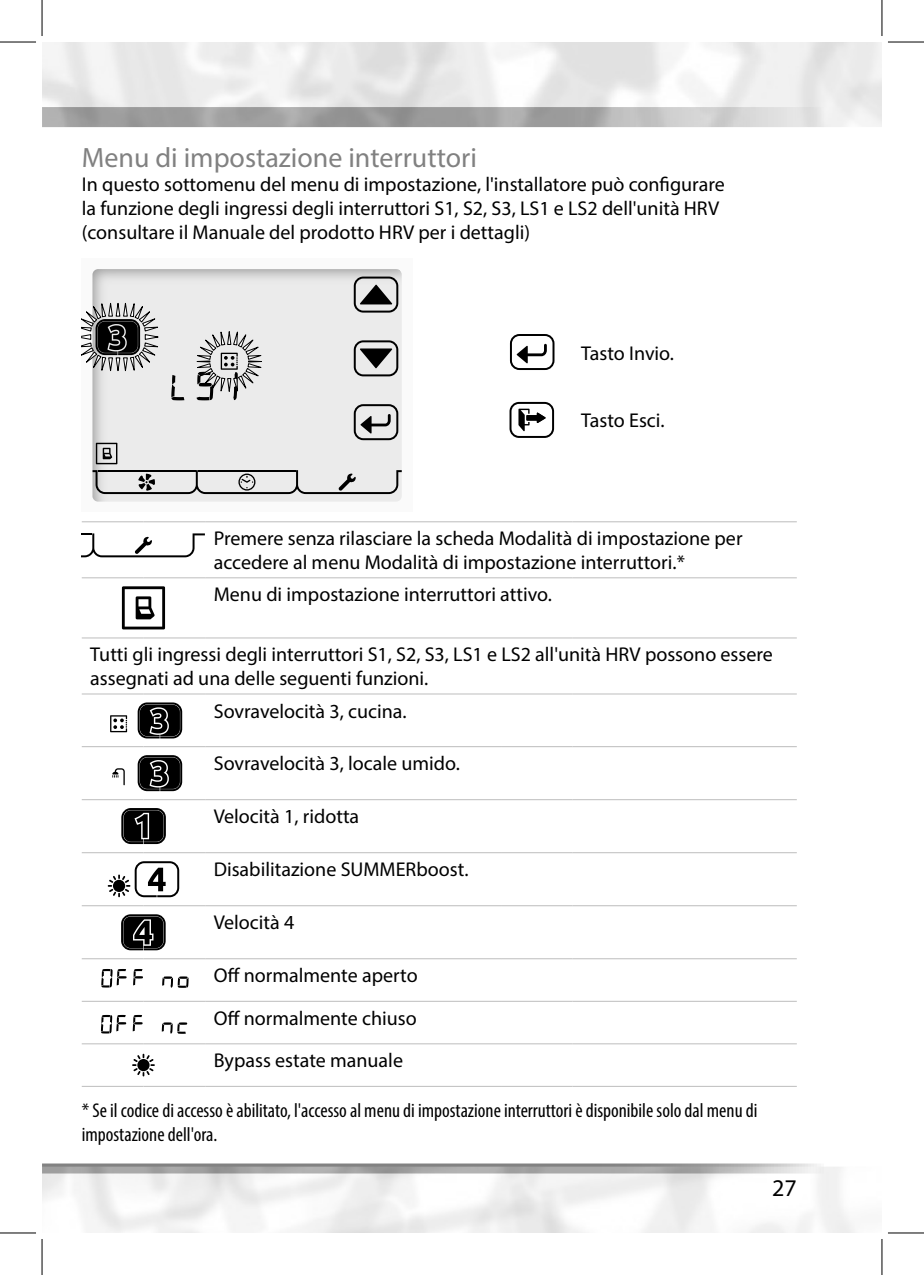
<style>
.page{position:relative;width:924px;height:1275px;background:#fff}
.page>*{position:absolute;margin:0;border:0;box-sizing:border-box;transform-origin:0 0}
.DOC_Sub_Heading{font:28px "Myriad Pro";color:#818181}
.t1{font:24px "Myriad Pro";color:#000}
.DOC_Table_Text{font:20px/24px "Myriad Pro";color:#000}
.DOC_Body{font:20px/24px "Myriad Pro";color:#000}
.DOC_Body-2{font:condensed 20px/24px "Myriad Pro";color:#000}
.DOC_Body_Number_4_Ta{font:20px "Myriad Pro";color:#000}
</style>
<div class="page">
<img style="left:42px;top:42px;width:839px;height:1191px">
<svg style="left:767px;top:1175px;width:32px;height:25px"></svg>
<hr style="left:82px;top:521px;width:61px;height:1px;background:#bdbdbd">
<hr style="left:143px;top:521px;width:62px;height:1px;background:#bdbdbd">
<hr style="left:205px;top:521px;width:296px;height:1px;background:#bdbdbd">
<hr style="left:501px;top:521px;width:71px;height:1px;background:#bdbdbd">
<hr style="left:572px;top:521px;width:224px;height:1px;background:#bdbdbd">
<hr style="left:82px;top:577px;width:61px;height:1px;background:#bdbdbd">
<hr style="left:143px;top:577px;width:62px;height:1px;background:#bdbdbd">
<hr style="left:205px;top:577px;width:296px;height:1px;background:#bdbdbd">
<hr style="left:501px;top:577px;width:71px;height:1px;background:#bdbdbd">
<hr style="left:572px;top:577px;width:224px;height:1px;background:#bdbdbd">
<hr style="left:82px;top:637px;width:61px;height:1px;background:#bdbdbd">
<hr style="left:143px;top:637px;width:62px;height:1px;background:#bdbdbd">
<hr style="left:205px;top:637px;width:296px;height:1px;background:#bdbdbd">
<hr style="left:501px;top:637px;width:71px;height:1px;background:#bdbdbd">
<hr style="left:572px;top:637px;width:224px;height:1px;background:#bdbdbd">
<hr style="left:82px;top:693px;width:61px;height:1px;background:#bdbdbd">
<hr style="left:143px;top:693px;width:62px;height:1px;background:#bdbdbd">
<hr style="left:205px;top:693px;width:296px;height:1px;background:#bdbdbd">
<hr style="left:501px;top:693px;width:71px;height:1px;background:#bdbdbd">
<hr style="left:572px;top:693px;width:224px;height:1px;background:#bdbdbd">
<hr style="left:82px;top:746px;width:61px;height:1px;background:#bdbdbd">
<hr style="left:143px;top:746px;width:62px;height:1px;background:#bdbdbd">
<hr style="left:205px;top:746px;width:296px;height:1px;background:#bdbdbd">
<hr style="left:501px;top:746px;width:71px;height:1px;background:#bdbdbd">
<hr style="left:572px;top:746px;width:224px;height:1px;background:#bdbdbd">
<hr style="left:82px;top:799px;width:61px;height:1px;background:#bdbdbd">
<hr style="left:143px;top:799px;width:62px;height:1px;background:#bdbdbd">
<hr style="left:205px;top:799px;width:296px;height:1px;background:#bdbdbd">
<hr style="left:501px;top:799px;width:71px;height:1px;background:#bdbdbd">
<hr style="left:572px;top:799px;width:224px;height:1px;background:#bdbdbd">
<hr style="left:82px;top:852px;width:61px;height:1px;background:#bdbdbd">
<hr style="left:143px;top:852px;width:62px;height:1px;background:#bdbdbd">
<hr style="left:205px;top:852px;width:296px;height:1px;background:#bdbdbd">
<hr style="left:501px;top:852px;width:71px;height:1px;background:#bdbdbd">
<hr style="left:572px;top:852px;width:224px;height:1px;background:#bdbdbd">
<hr style="left:82px;top:905px;width:61px;height:1px;background:#bdbdbd">
<hr style="left:143px;top:905px;width:62px;height:1px;background:#bdbdbd">
<hr style="left:205px;top:905px;width:296px;height:1px;background:#bdbdbd">
<hr style="left:501px;top:905px;width:71px;height:1px;background:#bdbdbd">
<hr style="left:572px;top:905px;width:224px;height:1px;background:#bdbdbd">
<hr style="left:82px;top:958px;width:61px;height:1px;background:#bdbdbd">
<hr style="left:143px;top:958px;width:62px;height:1px;background:#bdbdbd">
<hr style="left:205px;top:958px;width:296px;height:1px;background:#bdbdbd">
<hr style="left:501px;top:958px;width:71px;height:1px;background:#bdbdbd">
<hr style="left:572px;top:958px;width:224px;height:1px;background:#bdbdbd">
<hr style="left:82px;top:1000px;width:61px;height:1px;background:#bdbdbd">
<hr style="left:143px;top:1000px;width:62px;height:1px;background:#bdbdbd">
<hr style="left:205px;top:1000px;width:296px;height:1px;background:#bdbdbd">
<hr style="left:501px;top:1000px;width:71px;height:1px;background:#bdbdbd">
<hr style="left:572px;top:1000px;width:224px;height:1px;background:#bdbdbd">
<hr style="left:82px;top:1043px;width:61px;height:1px;background:#bdbdbd">
<hr style="left:143px;top:1043px;width:62px;height:1px;background:#bdbdbd">
<hr style="left:205px;top:1043px;width:296px;height:1px;background:#bdbdbd">
<hr style="left:501px;top:1043px;width:71px;height:1px;background:#bdbdbd">
<hr style="left:572px;top:1043px;width:224px;height:1px;background:#bdbdbd">
<hr style="left:82px;top:1085px;width:61px;height:1px;background:#bdbdbd">
<hr style="left:143px;top:1085px;width:62px;height:1px;background:#bdbdbd">
<hr style="left:205px;top:1085px;width:296px;height:1px;background:#bdbdbd">
<hr style="left:501px;top:1085px;width:71px;height:1px;background:#bdbdbd">
<hr style="left:572px;top:1085px;width:224px;height:1px;background:#bdbdbd">
<svg style="left:82px;top:259px;width:330px;height:253px;fill:#ebebeb"></svg>
<svg style="left:192px;top:326px;width:74px;height:74px"></svg>
<svg style="left:82px;top:298px;width:81px;height:78px"></svg>
<div style="left:509px;top:334px;width:45px;height:36px;border:2px solid #000;border-radius:9px"></div>
<svg style="left:516px;top:344px;width:30px;height:19px"></svg>
<svg style="left:509px;top:402px;width:45px;height:36px"></svg>
<svg style="left:82px;top:533px;width:122px;height:24px"></svg>
<svg style="left:122px;top:586px;width:43px;height:43px"></svg>
<div style="left:105px;top:710px;width:28px;height:28px;background:#fff"></div>
<svg style="left:110px;top:715px;width:17px;height:17px"></svg>
<svg style="left:137px;top:702px;width:1px;height:36px"></svg>
<svg style="left:138px;top:702px;width:44px;height:36px"></svg>
<div style="left:105px;top:763px;width:28px;height:28px;background:#fff"></div>
<svg style="left:112px;top:768px;width:13px;height:17px"></svg>
<svg style="left:137px;top:755px;width:1px;height:36px"></svg>
<svg style="left:138px;top:755px;width:44px;height:36px"></svg>
<svg style="left:121px;top:808px;width:45px;height:36px"></svg>
<svg style="left:108px;top:861px;width:71px;height:36px"></svg>
<svg style="left:165px;top:914px;width:1px;height:36px"></svg>
<svg style="left:121px;top:914px;width:44px;height:36px"></svg>
<svg style="left:133px;top:969px;width:10px;height:16px"></svg>
<svg style="left:101px;top:969px;width:25px;height:18px"></svg>
<svg style="left:162px;top:976px;width:26px;height:11px"></svg>
<svg style="left:133px;top:1015px;width:9px;height:16px"></svg>
<svg style="left:101px;top:1015px;width:25px;height:18px"></svg>
<svg style="left:162px;top:1022px;width:25px;height:11px"></svg>
<svg style="left:132px;top:1053px;width:23px;height:23px"></svg>
<hr style="left:0;top:42px;width:36px;height:1px;background:#000">
<hr style="left:887px;top:42px;width:36px;height:1px;background:#000">
<hr style="left:0;top:1232px;width:36px;height:1px;background:#000">
<hr style="left:887px;top:1232px;width:36px;height:1px;background:#000">
<hr style="left:42px;top:0;width:1px;height:36px;background:#000">
<hr style="left:42px;top:1239px;width:1px;height:36px;background:#000">
<hr style="left:881px;top:0;width:1px;height:36px;background:#000">
<hr style="left:881px;top:1239px;width:1px;height:36px;background:#000">
<p class="DOC_Sub_Heading" style="left:82px;top:140px;width:396px">Menu di impostazione interruttori</p>
<p class="DOC_Body" style="left:82px;top:172px;width:644px">In questo sottomenu del menu di impostazione, l'installatore può configurare la funzione degli ingressi degli interruttori S1, S2, S3, LS1 e LS2 dell'unità HRV (consultare il Manuale del prodotto HRV per i dettagli)</p>
<p class="DOC_Table_Text" style="left:581px;top:340px;width:94px">Tasto Invio.</p>
<p class="DOC_Table_Text" style="left:581px;top:408px;width:85px">Tasto Esci.</p>
<p class="DOC_Table_Text" style="left:213px;top:526px;width:530px">Premere senza rilasciare la scheda Modalità di impostazione per accedere al menu Modalità di impostazione interruttori.*</p>
<p class="DOC_Table_Text" style="left:213px;top:582px;width:339px">Menu di impostazione interruttori attivo.</p>
<p class="DOC_Table_Text" style="left:90px;top:642px;width:683px">Tutti gli ingressi degli interruttori S1, S2, S3, LS1 e LS2 all'unità HRV possono essere assegnati ad una delle seguenti funzioni.</p>
<p class="DOC_Table_Text" style="left:213px;top:698px;width:194px">Sovravelocità 3, cucina.</p>
<p class="DOC_Table_Text" style="left:213px;top:751px;width:247px">Sovravelocità 3, locale umido.</p>
<p class="DOC_Table_Text" style="left:213px;top:804px;width:147px">Velocità 1, ridotta</p>
<p class="DOC_Table_Text" style="left:213px;top:857px;width:256px">Disabilitazione SUMMERboost.</p>
<p class="DOC_Table_Text" style="left:213px;top:910px;width:82px">Velocità 4</p>
<p class="DOC_Body_Number_4_Ta" style="left:213px;top:963px;width:205px">Off normalmente aperto</p>
<p class="DOC_Body_Number_4_Ta" style="left:213px;top:1005px;width:204px">Off normalmente chiuso</p>
<p class="DOC_Body_Number_4_Ta" style="left:213px;top:1048px;width:191px">Bypass estate manuale</p>
<p class="DOC_Body-2" style="left:82px;top:1097px;width:677px">* Se il codice di accesso è abilitato, l'accesso al menu di impostazione interruttori è disponibile solo dal menu di impostazione dell'ora.</p>
<p class="t1" style="left:771px;top:1172px;width:26px">27</p>
</div>
